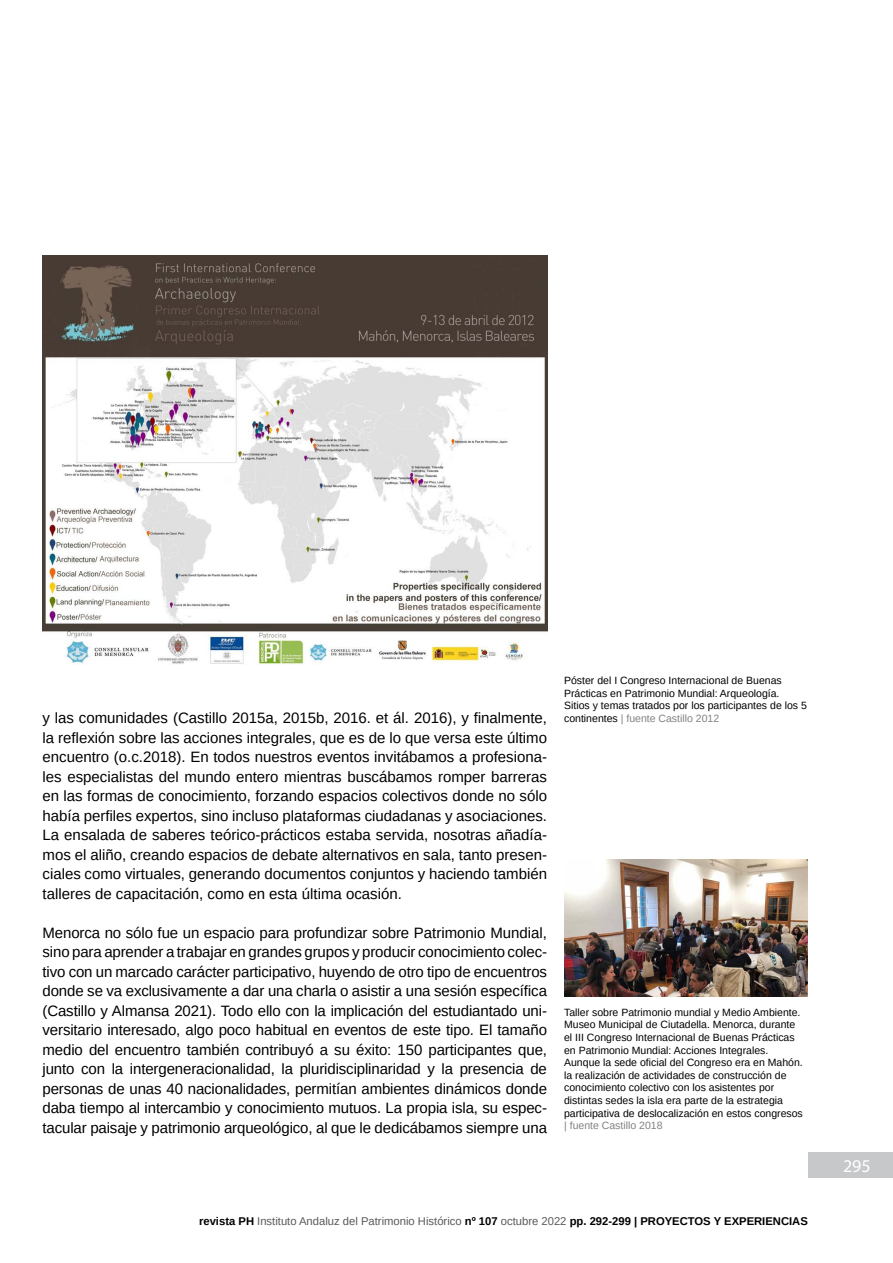
<style>
.page{position:relative;width:893px;height:1263px;background:#fff}
.page>*{position:absolute;margin:0;border:0;box-sizing:border-box;transform-origin:0 0}
.t1{font:18px "Myriad Pro";color:#fff}
.t2{font:15px/19.5px "Arimo";letter-spacing:-.005em;color:#000;text-align:justify}
.t3{font:11.25px "Arimo";color:#58595b}
.t4{font:10.5px/12.6px "Arimo";color:#000}
.t5{font:10.5px "Arimo";color:#808285}
.s1{color:#808285}
.s2{font-weight:700;color:#000}
</style>
<div class="page">
<div style="left:808px;top:1152px;width:85px;height:26px;background:#c7c8ca"></div>
<img style="left:43px;top:255px;width:504px;height:410px">
<img style="left:564px;top:860px;width:244px;height:136px">
<p class="t2" style="left:43px;top:708px;width:506px">y las comunidades (Castillo 2015a, 2015b, 2016. et ál. 2016), y finalmente, la reflexión sobre las acciones integrales, que es de lo que versa este último encuentro (o.c.2018). En todos nuestros eventos invitábamos a profesiona&shy;les especialistas del mundo entero mientras buscábamos romper barreras en las formas de conocimiento, forzando espacios colectivos donde no sólo había perfiles expertos, sino incluso plataformas ciudadanas y asociaciones.<br>La ensalada de saberes teórico-prácticos estaba servida, nosotras añadía&shy;mos el aliño, creando espacios de debate alternativos en sala, tanto presen&shy;ciales como virtuales, generando documentos conjuntos y haciendo también talleres de capacitación, como en esta última ocasión.</p>
<p class="t2" style="left:43px;top:923px;width:506px">Menorca no sólo fue un espacio para profundizar sobre Patrimonio Mundial, sino para aprender a trabajar en grandes grupos y producir conocimiento colec&shy;tivo con un marcado carácter participativo, huyendo de otro tipo de encuentros donde se va exclusivamente a dar una charla o asistir a una sesión específica (Castillo y Almansa 2021). Todo ello con la implicación del estudiantado uni&shy;versitario interesado, algo poco habitual en eventos de este tipo. El tamaño medio del encuentro también contribuyó a su éxito: 150 participantes que, junto con la intergeneracionalidad, la pluridisciplinaridad y la presencia de personas de unas 40 nacionalidades, permitían ambientes dinámicos donde daba tiempo al intercambio y conocimiento mutuos. La propia isla, su espec&shy;tacular paisaje y patrimonio arqueológico, al que le dedicábamos siempre una</p>
<p class="t4" style="left:564px;top:674px;width:244px">Póster del I Congreso Internacional de Buenas Prácticas en Patrimonio Mundial: Arqueología.<br>Sitios y temas tratados por los participantes de los 5 continentes <span class="s1">| fuente Castillo 2012</span></p>
<p class="t4" style="left:564px;top:1006px;width:240px">Taller sobre Patrimonio mundial y Medio Ambiente.<br>Museo Municipal de Ciutadella. Menorca, durante el III Congreso Internacional de Buenas Prácticas en Patrimonio Mundial: Acciones Integrales.<br>Aunque la sede oficial del Congreso era en Mahón. la realización de actividades de construcción de conocimiento colectivo con los asistentes por distintas sedes la isla era parte de la estrategia participativa de deslocalización en estos congresos</p>
<p class="t5" style="left:564px;top:1119px;width:100px">| fuente Castillo 2018</p>
<p class="t3" style="left:199px;top:1213px;width:610px"><span class="s2">revista PH</span> Instituto Andaluz del Patrimonio Histórico <span class="s2">nº 107</span> octubre 2022 <span class="s2">pp. 292-299 | PROYECTOS Y EXPERIENCIAS</span></p>
<p class="t1" style="left:843px;top:1155px;width:29px">295</p>
</div>
